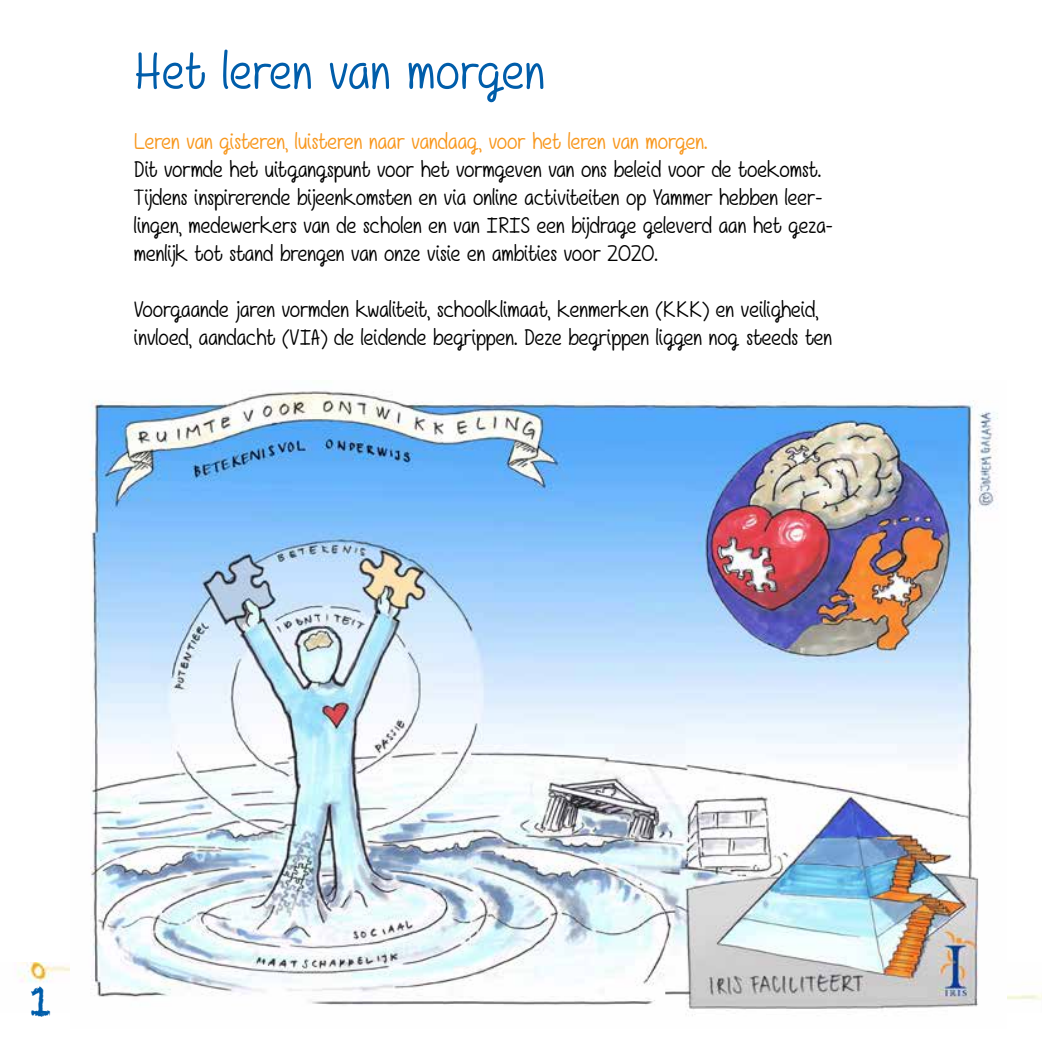
<style>
.page{position:relative;width:1042px;height:1042px;background:#fff}
.page>*{position:absolute;margin:0;border:0;box-sizing:border-box;transform-origin:0 0}
.t1{font:52.5px "Girls Have Many Secrets";letter-spacing:.01em;color:#005daa}
.t2{font:42px "Chalkduster";color:#005daa}
.t3{font:22.75px/28px "Girls Have Many Secrets";color:#000}
.t4{font:22.75px "Girls Have Many Secrets";color:#f8971d}
</style>
<div class="page">
<img style="left:18px;top:963px;width:1022px;height:37px">
<img style="left:1040px;top:993px;width:2px;height:7px">
<img style="left:70px;top:390px;width:936px;height:626px">
<h1 class="t1" style="left:134px;top:41px;width:412px">Het leren van morgen</h1>
<p class="t4" style="left:134px;top:128px;width:575px">Leren van gisteren, luisteren naar vandaag, voor het leren van morgen.</p>
<p class="t3" style="left:134px;top:155px;width:700px">Dit vormde het uitgangspunt voor het vormgeven van ons beleid voor de toekomst.<br>Tijdens inspirerende bijeenkomsten en via online activiteiten op Yammer hebben leer&shy;lingen, medewerkers van de scholen en van IRIS een bijdrage geleverd aan het geza&shy;menlijk tot stand brengen van onze visie en ambities voor 2020.</p>
<p class="t3" style="left:134px;top:295px;width:700px">Voorgaande jaren vormden kwaliteit, schoolklimaat, kenmerken (KKK) en veiligheid, invloed, aandacht (VIA) de leidende begrippen. Deze begrippen liggen nog steeds ten</p>
<h2 class="t2" style="left:28px;top:977px;width:27px">1</h2>
</div>
